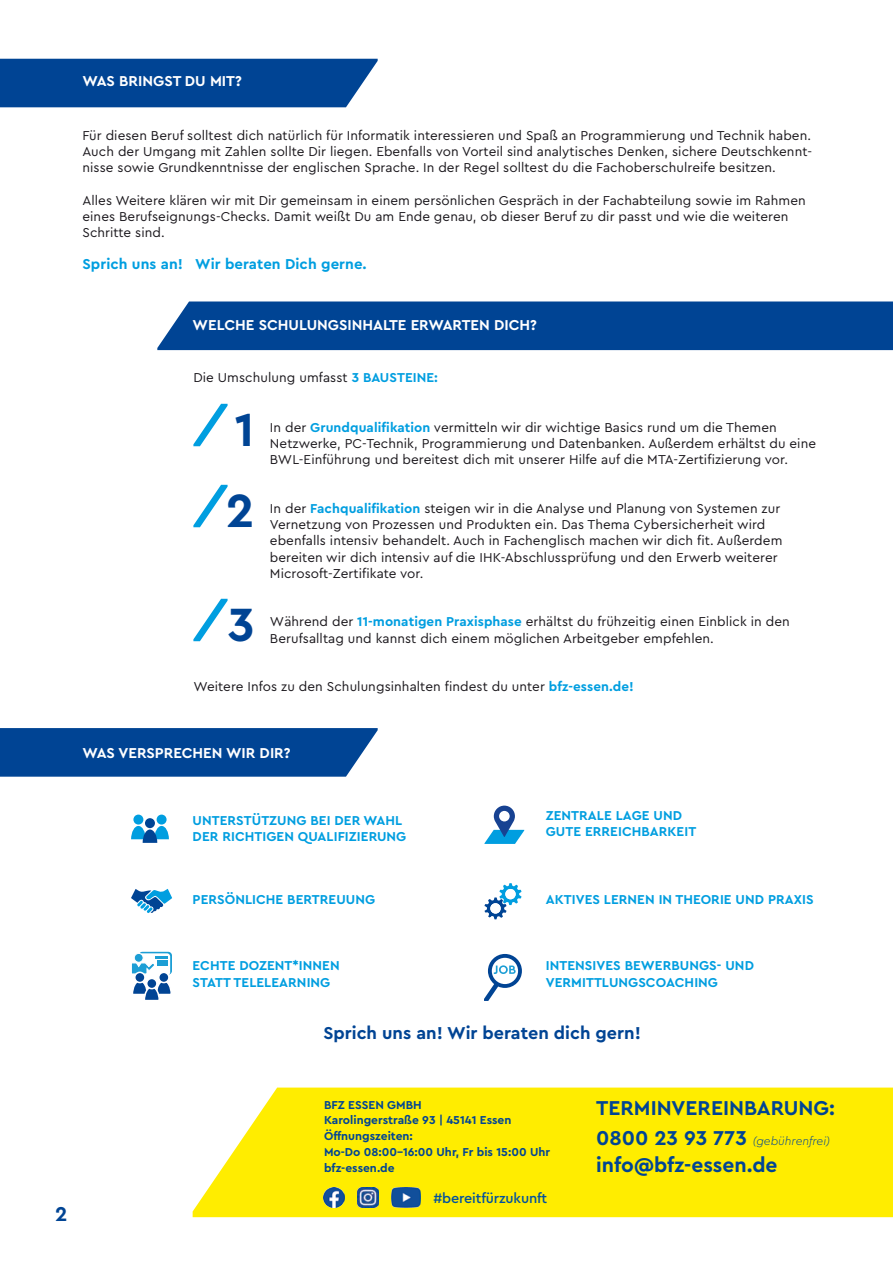
<style>
.page{position:relative;width:893px;height:1263px;background:#fff}
.page>*{position:absolute;margin:0;border:0;box-sizing:border-box;transform-origin:0 0}
.t1{font:700 48.9px "Cera Pro";color:#004494}
.t2{font:700 21px "Cera Pro";color:#004494}
.Bodytype_kleiner_Ein{font:700 18px "Cera Pro";color:#004494}
.t3{font:700 15px "Cera Pro";color:#fff}
.Bodytype_9p{font:700 15px "Cera Pro";letter-spacing:.005em;color:#009ee0}
.Bodytype_kleiner_Ein-2{font:500 14.4px "Cera Pro";letter-spacing:-.01em;color:#00519e}
.Bodytype_9p-2{font:13.5px/16.2px "Cera Pro";letter-spacing:.005em;color:#1a171c}
.Bodytype_9p-3{font:700 13.5px/16.2px "Cera Pro";letter-spacing:.005em;color:#009ee0}
.t4{font:700 12px/15.8px "Cera Pro";color:#004494}
.t5{font:italic 300 12px "Cera Pro";color:#004494}
.s1{font-weight:700;color:#009ee0}
.s2{font-weight:700;font-style:normal;font-size:21px}
</style>
<div class="page">
<svg style="left:0;top:728px;width:378px;height:49px;background:#0c4c99"></svg>
<div style="left:193px;top:1087px;width:700px;height:130px;background:#ffed00"></div>
<svg style="left:193px;top:404px;width:35px;height:42px"></svg>
<svg style="left:193px;top:485px;width:35px;height:42px"></svg>
<svg style="left:193px;top:599px;width:35px;height:42px"></svg>
<div style="left:0;top:59px;width:378px;height:48px;background:#004494"></div>
<div style="left:157px;top:301px;width:736px;height:49px;background:#004494"></div>
<div style="left:133px;top:814px;width:10px;height:10px;background:#009ee0;border-radius:50%"></div>
<div style="left:157px;top:814px;width:10px;height:10px;background:#009ee0;border-radius:50%"></div>
<svg style="left:131px;top:826px;width:38px;height:17px"></svg>
<div style="left:145px;top:818px;width:10px;height:10px;background:#004494;border-radius:50%"></div>
<div style="left:139px;top:952px;width:33px;height:23px;border:1px solid #1c9ed5;border-radius:3px"></div>
<div style="left:137px;top:953px;width:33px;height:22px;background:#fff;border-radius:3px"></div>
<svg style="left:131px;top:956px;width:41px;height:44px"></svg>
<div style="left:134px;top:953px;width:9px;height:9px;background:#1c9ed5;border-radius:50%"></div>
<div style="left:134px;top:953px;width:9px;height:9px;border:1px solid #fff;border-radius:50%"></div>
<div style="left:135px;top:972px;width:10px;height:10px;background:#004494;border-radius:50%"></div>
<div style="left:134px;top:971px;width:12px;height:12px;border:2px solid #fff;border-radius:50%"></div>
<svg style="left:131px;top:889px;width:41px;height:24px"></svg>
<svg style="left:484px;top:954px;width:38px;height:47px"></svg>
<svg style="left:484px;top:883px;width:37px;height:36px"></svg>
<div style="left:490px;top:903px;width:11px;height:10px;background:#fff;border-radius:50%"></div>
<div style="left:505px;top:889px;width:11px;height:10px;background:#fff;border-radius:50%"></div>
<svg style="left:484px;top:806px;width:40px;height:38px"></svg>
<img style="left:392px;top:1187px;width:29px;height:20px">
<img style="left:358px;top:1187px;width:20px;height:20px">
<img style="left:323px;top:1187px;width:21px;height:20px">
<p class="t3" style="left:82px;top:71px;width:161px">WAS BRINGST DU MIT?</p>
<p class="Bodytype_9p-2" style="left:82px;top:127px;width:730px">Für diesen Beruf solltest dich natürlich für Informatik interessieren und Spaß an Programmierung und Technik haben.</p>
<p class="Bodytype_9p-2" style="left:82px;top:143px;width:731px">Auch der Umgang mit Zahlen sollte Dir liegen. Ebenfalls von Vorteil sind analytisches Denken, sichere Deutschkennt&shy;nisse sowie Grundkenntnisse der englischen Sprache. In der Regel solltest du die Fachoberschulreife besitzen.</p>
<p class="Bodytype_9p-2" style="left:82px;top:191px;width:725px">Alles Weitere klären wir mit Dir gemeinsam in einem persönlichen Gespräch in der Fachabteilung sowie im Rahmen eines Berufseignungs-Checks. Damit weißt Du am Ende genau, ob dieser Beruf zu dir passt und wie die weiteren<br>Schritte sind.</p>
<p class="Bodytype_9p" style="left:82px;top:254px;width:286px">Sprich uns an! Wir beraten Dich gerne.</p>
<p class="t3" style="left:193px;top:315px;width:346px">WELCHE SCHULUNGSINHALTE ERWARTEN DICH?</p>
<p class="Bodytype_9p-2" style="left:193px;top:368px;width:246px">Die Umschulung umfasst <span class="s1">3 BAUSTEINE:</span></p>
<p class="Bodytype_9p-2" style="left:270px;top:419px;width:548px">In der <span class="s1">Grundqualifikation</span> vermitteln wir dir wichtige Basics rund um die Themen<br>Netzwerke, PC-Technik, Programmierung und Datenbanken. Außerdem erhältst du eine<br>BWL-Einführung und bereitest dich mit unserer Hilfe auf die MTA-Zertifizierung vor.</p>
<p class="Bodytype_9p-2" style="left:270px;top:500px;width:514px">In der <span class="s1">Fachqualifikation</span> steigen wir in die Analyse und Planung von Systemen zur Vernetzung von Prozessen und Produkten ein. Das Thema Cybersicherheit wird ebenfalls intensiv behandelt. Auch in Fachenglisch machen wir dich fit. Außerdem bereiten wir dich intensiv auf die IHK-Abschlussprüfung und den Erwerb weiterer Microsoft-Zertifikate vor.</p>
<p class="Bodytype_9p-2" style="left:270px;top:613px;width:521px">Während der <span class="s1">11-monatigen Praxisphase</span> erhältst du frühzeitig einen Einblick in den<br>Berufsalltag und kannst dich einem möglichen Arbeitgeber empfehlen.</p>
<p class="Bodytype_9p-2" style="left:193px;top:678px;width:442px">Weitere Infos zu den Schulungsinhalten findest du unter <span class="s1">bfz-essen.de!</span></p>
<p class="t1" style="left:235px;top:397px;width:21px">1</p>
<p class="t1" style="left:226px;top:478px;width:30px">2</p>
<p class="t1" style="left:228px;top:592px;width:28px">3</p>
<p class="t3" style="left:82px;top:743px;width:210px">WAS VERSPRECHEN WIR DIR?</p>
<p class="Bodytype_9p-3" style="left:193px;top:812px;width:215px">UNTERSTÜTZUNG BEI DER WAHL<br>DER RICHTIGEN QUALIFIZIERUNG</p>
<p class="Bodytype_9p-3" style="left:546px;top:807px;width:152px">ZENTRALE LAGE UND<br>GUTE ERREICHBARKEIT</p>
<p class="Bodytype_9p-3" style="left:193px;top:891px;width:184px">PERSÖNLICHE BERTREUUNG</p>
<p class="Bodytype_9p-3" style="left:546px;top:891px;width:269px">AKTIVES LERNEN IN THEORIE UND PRAXIS</p>
<p class="Bodytype_9p-3" style="left:193px;top:957px;width:149px">ECHTE DOZENT*INNEN<br>STATT TELELEARNING</p>
<p class="Bodytype_9p-3" style="left:546px;top:957px;width:210px">INTENSIVES BEWERBUNGS- UND<br>VERMITTLUNGSCOACHING</p>
<p class="Bodytype_kleiner_Ein" style="left:323px;top:1021px;width:319px">Sprich uns an! Wir beraten dich gern!</p>
<p class="t2" style="left:55px;top:1200px;width:14px">2</p>
<p class="t4" style="left:324px;top:1096px;width:189px">BFZ ESSEN GMBH<br>Karolingerstraße 93 | 45141 Essen</p>
<p class="t4" style="left:324px;top:1128px;width:228px">Öffnungszeiten:<br>Mo-Do 08:00-16:00 Uhr, Fr bis 15:00 Uhr</p>
<p class="t4" style="left:324px;top:1159px;width:72px">bfz-essen.de</p>
<p class="Bodytype_kleiner_Ein-2" style="left:433px;top:1189px;width:115px">#bereitfürzukunft</p>
<p class="t2" style="left:596px;top:1094px;width:240px">TERMINVEREINBARUNG:</p>
<p class="t5" style="left:596px;top:1133px;width:235px"><span class="s2">0800 23 93 773</span> (gebührenfrei)</p>
<p class="t2" style="left:596px;top:1151px;width:183px">info@bfz-essen.de</p>
</div>
